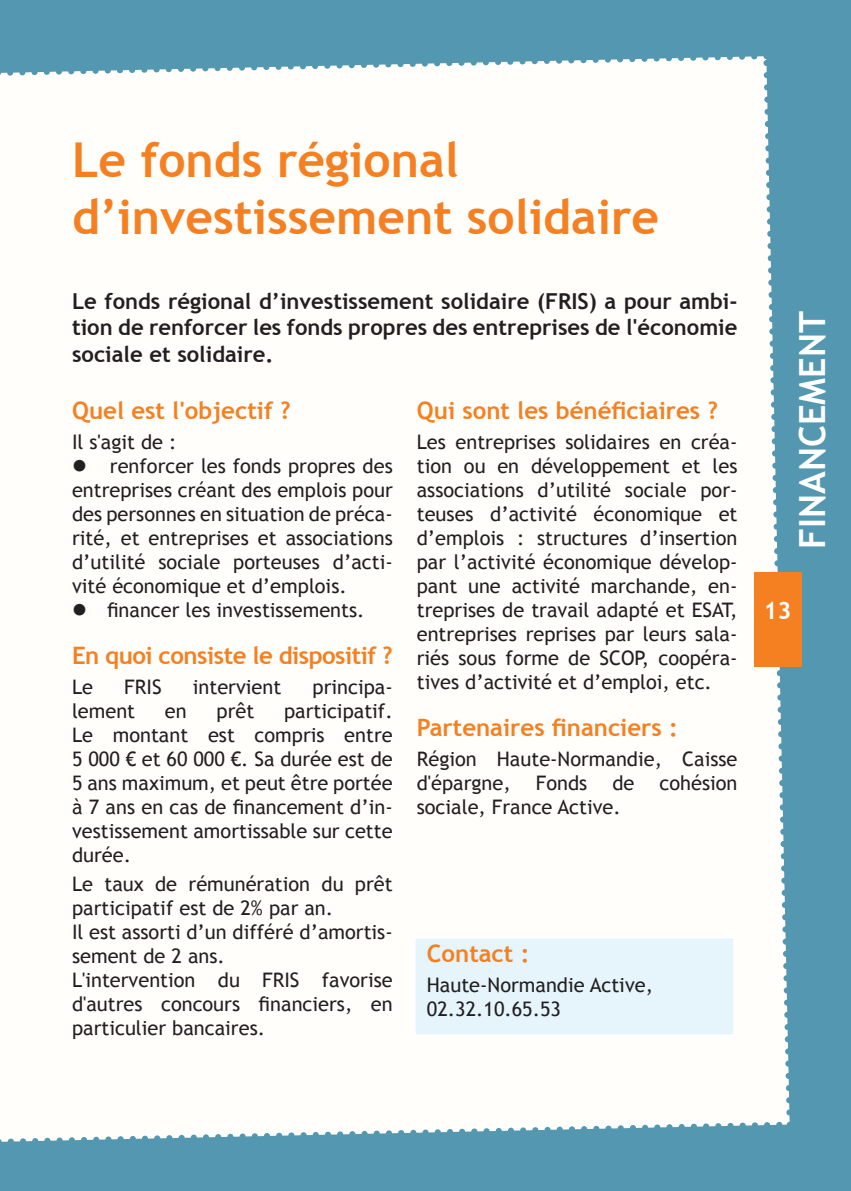
<style>
.page{position:relative;width:851px;height:1191px;background:#fff}
.page>*{position:absolute;margin:0;border:0;box-sizing:border-box;transform-origin:0 0}
.t1{font:700 48px/57.6px "Trebuchet MS";color:#f58021}
.t2{font:700 36px "Trebuchet MS";color:#fff}
.t3{font:700 24px "Trebuchet MS";color:#f58021}
.t4{font:700 24px "Trebuchet MS";letter-spacing:-.02em;color:#f58021}
.t5{font:700 24px "Trebuchet MS";color:#fff}
.t6{font:700 22px/26.4px "Trebuchet MS";color:#231f20;text-align:justify}
.t7{font:20px/24px "Trebuchet MS";color:#231f20;text-align:justify}
</style>
<div class="page">
<div style="left:0;top:0;width:850px;height:1191px;background:#5397b1"></div>
<div style="left:0;top:56px;width:795px;height:1086px;background:#fffefb"></div>
<div style="left:753px;top:573px;width:48px;height:94px;background:#f58021"></div>
<div style="left:414px;top:937px;width:320px;height:98px;background:#e6f5fb"></div>
<div style="left:413px;top:936px;width:322px;height:100px;border:2px solid #fff"></div>
<h1 class="t1" style="left:72px;top:131px;width:588px">Le fonds régional d’investissement solidaire</h1>
<p class="t6" style="left:72px;top:288px;width:667px">Le fonds régional d’investissement solidaire (FRIS) a pour ambi&shy;tion de renforcer les fonds propres des entreprises de l'économie sociale et solidaire.</p>
<p class="t3" style="left:72px;top:395px;width:220px">Quel est l'objectif ?</p>
<p class="t7" style="left:72px;top:430px;width:106px">Il s'agit de :</p>
<p class="t7" style="left:72px;top:454px;width:322px">● renforcer les fonds propres des entreprises créant des emplois pour des personnes en situation de préca&shy;rité, et entreprises et associations d’utilité sociale porteuses d’acti&shy;vité économique et d’emplois.</p>
<p class="t7" style="left:72px;top:598px;width:294px">● financer les investissements.</p>
<p class="t4" style="left:72px;top:640px;width:322px">En quoi consiste le dispositif ?</p>
<p class="t7" style="left:72px;top:674px;width:23px">Le</p>
<p class="t7" style="left:124px;top:674px;width:39px">FRIS</p>
<p class="t7" style="left:193px;top:674px;width:90px">intervient</p>
<p class="t7" style="left:312px;top:674px;width:82px">principa-</p>
<p class="t7" style="left:72px;top:698px;width:65px">lement</p>
<p class="t7" style="left:165px;top:698px;width:23px">en</p>
<p class="t7" style="left:216px;top:698px;width:39px">prêt</p>
<p class="t7" style="left:72px;top:698px;width:322px;text-indent:212px">participatif.<br>Le montant est compris entre 5 000 € et 60 000 €. Sa durée est de 5 ans maximum, et peut être portée à 7 ans en cas de financement d’in&shy;vestissement amortissable sur cette durée.</p>
<p class="t7" style="left:72px;top:872px;width:322px;text-align:left">Le taux de rémunération du prêt participatif est de 2% par an.<br>Il est assorti d’un différé d’amortis&shy;sement de 2 ans.<br>L'intervention du FRIS favorise d'autres concours financiers, en particulier bancaires.</p>
<p class="t3" style="left:417px;top:395px;width:303px">Qui sont les bénéficiaires ?</p>
<p class="t7" style="left:417px;top:430px;width:322px">Les entreprises solidaires en créa&shy;tion ou en développement et les associations d’utilité sociale por&shy;teuses d’activité économique et d’emplois : structures d’insertion par l’activité économique dévelop&shy;pant une activité marchande, en&shy;treprises de travail adapté et ESAT, entreprises reprises par leurs sala&shy;riés sous forme de SCOP, coopéra&shy;tives d’activité et d’emploi, etc.</p>
<p class="t3" style="left:417px;top:712px;width:262px">Partenaires financiers :</p>
<p class="t7" style="left:417px;top:746px;width:322px">Région Haute-Normandie, Caisse d'épargne,</p>
<p class="t7" style="left:535px;top:770px;width:53px">Fonds</p>
<p class="t7" style="left:612px;top:770px;width:24px">de</p>
<p class="t7" style="left:659px;top:770px;width:79px">cohésion</p>
<p class="t7" style="left:417px;top:794px;width:205px">sociale, France Active.</p>
<p class="t3" style="left:427px;top:938px;width:104px">Contact :</p>
<p class="t7" style="left:427px;top:973px;width:228px">Haute-Normandie Active,<br>02.32.10.65.53</p>
<h2 class="t2" style="left:789px;top:549px;width:239px;rotate:-90deg">FINANCEMENT</h2>
<p class="t5" style="left:755px;top:592px;width:30px">13</p>
<p class="t5" style="left:763px;top:596px;width:30px">13</p>
</div>
